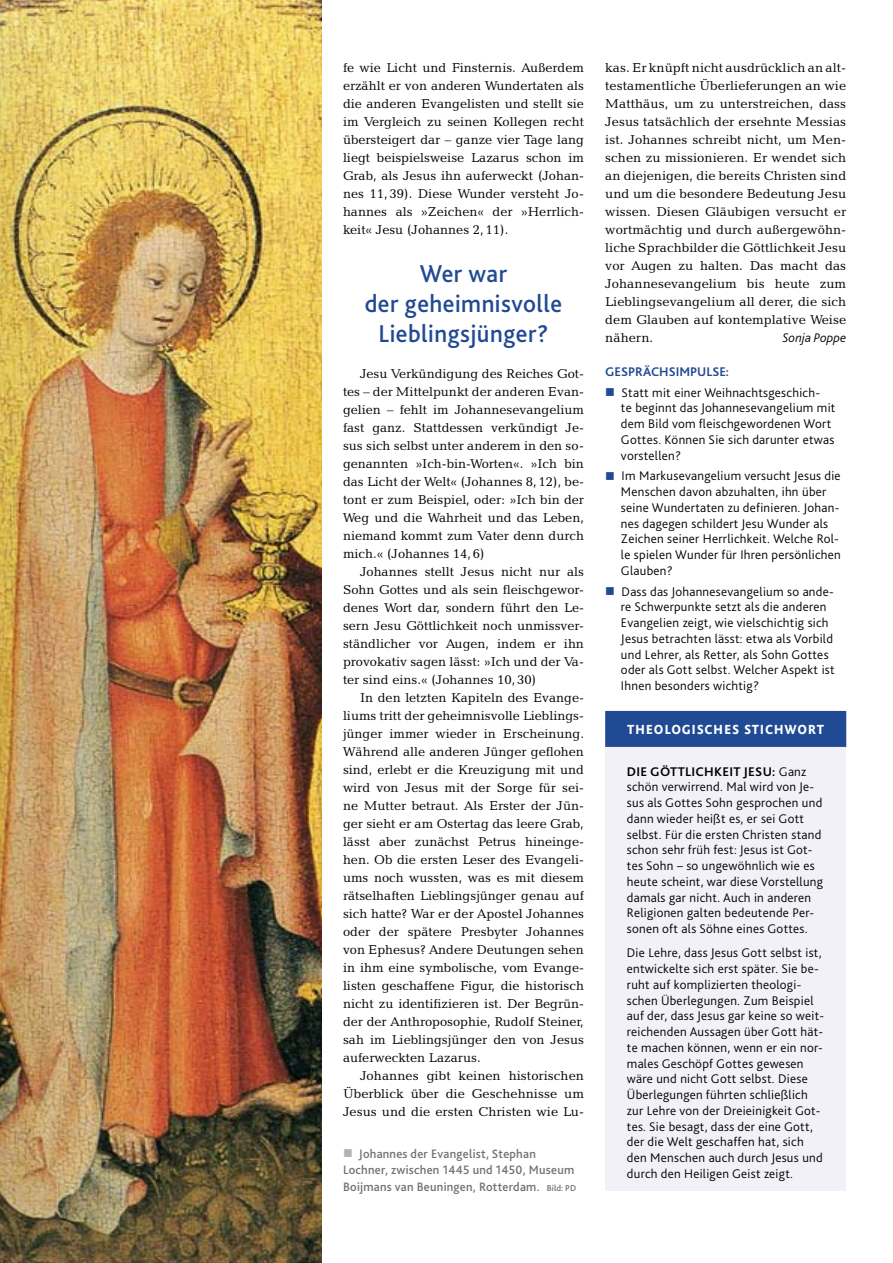
<style>
.page{position:relative;width:893px;height:1263px;background:#fff}
.page>*{position:absolute;margin:0;border:0;box-sizing:border-box;transform-origin:0 0}
.t1{font:500 25.5px/30px "Bliss 2";letter-spacing:.02em;color:#214a94;text-align:center;scale:.95 1}
.t2{font:700 18.75px "Bliss 2";letter-spacing:.04em;color:#fff;scale:.9 1}
.t3{font:13.2px/18px "Candida BT";color:#000;text-align:justify}
.t4{font:300 13.2px/15.8px "Bliss 2";letter-spacing:.02em;color:#000}
.t5{font:700 13.2px "Bliss 2";color:#214a94}
.t6{font:italic 300 13.2px "Bliss 2";letter-spacing:.005em;color:#000}
.t7{font:500 12.75px/16.5px "Bliss 2";letter-spacing:.02em;color:#707173}
.s1{color:#b1b3b4}
.s2{font-size:9px}
.s3{color:#214a94}
.s4{font-weight:700}
</style>
<div class="page">
<div style="left:606px;top:717px;width:240px;height:473px;background:#f1f1f7"></div>
<div style="left:605px;top:711px;width:241px;height:36px;background:#214a94"></div>
<img style="left:0;top:0;width:322px;height:1263px">
<p class="t3" style="left:343px;top:58px;width:242px">fe wie Licht und Finsternis. Außerdem erzählt er von anderen Wundertaten als die anderen Evangelisten und stellt sie im Vergleich zu seinen Kollegen recht übersteigert dar – ganze vier Tage lang liegt beispielsweise Lazarus schon im Grab, als Jesus ihn auferweckt (Johan&shy;nes 11,39). Diese Wunder versteht Jo&shy;hannes als »Zeichen« der »Herrlich&shy;keit« Jesu (Johannes 2,11).</p>
<p class="t1" style="left:365px;top:258px;width:210px">Wer war<br>der geheimnisvolle<br>Lieblingsjünger?</p>
<p class="t3" style="left:360px;top:364px;width:225px">Jesu Verkündigung des Reiches Got-</p>
<p class="t3" style="left:343px;top:382px;width:242px">tes – der Mittelpunkt der anderen Evan-</p>
<p class="t3" style="left:343px;top:400px;width:242px">gelien – fehlt im Johannesevangelium</p>
<p class="t3" style="left:343px;top:418px;width:242px">fast ganz. Stattdessen verkündigt Je-</p>
<p class="t3" style="left:343px;top:436px;width:242px">sus sich selbst unter anderem in den so-</p>
<p class="t3" style="left:343px;top:454px;width:242px">genannten »Ich-bin-Worten«. »Ich bin</p>
<p class="t3" style="left:343px;top:472px;width:242px">das Licht der Welt« (Johannes 8,12), be-</p>
<p class="t3" style="left:343px;top:490px;width:242px">tont er zum Beispiel, oder: »Ich bin der</p>
<p class="t3" style="left:343px;top:508px;width:242px">Weg und die Wahrheit und das Leben,</p>
<p class="t3" style="left:343px;top:526px;width:242px">niemand kommt zum Vater denn durch</p>
<p class="t3" style="left:343px;top:544px;width:143px">mich.« (Johannes 14,6)</p>
<p class="t3" style="left:360px;top:562px;width:225px">Johannes stellt Jesus nicht nur als</p>
<p class="t3" style="left:343px;top:580px;width:242px">Sohn Gottes und als sein fleischgewor-</p>
<p class="t3" style="left:343px;top:598px;width:242px">denes Wort dar, sondern führt den Le-</p>
<p class="t3" style="left:343px;top:616px;width:242px">sern Jesu Göttlichkeit noch unmissver-</p>
<p class="t3" style="left:343px;top:634px;width:242px">ständlicher vor Augen, indem er ihn</p>
<p class="t3" style="left:343px;top:652px;width:242px">provokativ sagen lässt: »Ich und der Va-</p>
<p class="t3" style="left:343px;top:670px;width:195px">ter sind eins.« (Johannes 10,30)</p>
<p class="t3" style="left:360px;top:688px;width:225px">In den letzten Kapiteln des Evange-</p>
<p class="t3" style="left:343px;top:706px;width:242px">liums tritt der geheimnisvolle Lieblings-</p>
<p class="t3" style="left:343px;top:724px;width:242px">jünger immer wieder in Erscheinung.</p>
<p class="t3" style="left:343px;top:742px;width:242px">Während alle anderen Jünger geflohen</p>
<p class="t3" style="left:343px;top:760px;width:242px">sind, erlebt er die Kreuzigung mit und</p>
<p class="t3" style="left:343px;top:778px;width:242px">wird von Jesus mit der Sorge für sei-</p>
<p class="t3" style="left:343px;top:796px;width:242px">ne Mutter betraut. Als Erster der Jün-</p>
<p class="t3" style="left:343px;top:814px;width:242px">ger sieht er am Ostertag das leere Grab,</p>
<p class="t3" style="left:343px;top:832px;width:242px">lässt aber zunächst Petrus hineinge-</p>
<p class="t3" style="left:343px;top:850px;width:242px">hen. Ob die ersten Leser des Evangeli-</p>
<p class="t3" style="left:343px;top:868px;width:242px">ums noch wussten, was es mit diesem</p>
<p class="t3" style="left:343px;top:886px;width:242px">rätselhaften Lieblingsjünger genau auf</p>
<p class="t3" style="left:343px;top:904px;width:242px">sich hatte? War er der Apostel Johannes</p>
<p class="t3" style="left:343px;top:922px;width:242px">oder der spätere Presbyter Johannes</p>
<p class="t3" style="left:343px;top:940px;width:242px">von Ephesus? Andere Deutungen sehen</p>
<p class="t3" style="left:343px;top:958px;width:242px">in ihm eine symbolische, vom Evange-</p>
<p class="t3" style="left:343px;top:976px;width:242px">listen geschaffene Figur, die historisch</p>
<p class="t3" style="left:343px;top:994px;width:242px">nicht zu identifizieren ist. Der Begrün-</p>
<p class="t3" style="left:343px;top:1012px;width:242px">der der Anthroposophie, Rudolf Steiner,</p>
<p class="t3" style="left:343px;top:1030px;width:242px">sah im Lieblingsjünger den von Jesus</p>
<p class="t3" style="left:343px;top:1048px;width:139px">auferweckten Lazarus.</p>
<p class="t3" style="left:360px;top:1066px;width:225px">Johannes gibt keinen historischen</p>
<p class="t3" style="left:343px;top:1084px;width:242px">Überblick über die Geschehnisse um</p>
<p class="t3" style="left:343px;top:1102px;width:242px">Jesus und die ersten Christen wie Lu-</p>
<p class="t7" style="left:343px;top:1145px;width:235px"><span class="s1">■</span> Johannes der Evangelist, Stephan<br>Lochner, zwischen 1445 und 1450, Museum<br>Boijmans van Beuningen, Rotterdam. <span class="s2">Bild: PD</span></p>
<p class="t3" style="left:605px;top:58px;width:242px">kas. Er knüpft nicht ausdrücklich an alt&shy;testamentliche Überlieferungen an wie Matthäus, um zu unterstreichen, dass Jesus tatsächlich der ersehnte Messias ist. Johannes schreibt nicht, um Men&shy;schen zu missionieren. Er wendet sich an diejenigen, die bereits Christen sind und um die besondere Bedeutung Jesu wissen. Diesen Gläubigen versucht er wortmächtig und durch außergewöhn&shy;liche Sprachbilder die Göttlichkeit Jesu vor Augen zu halten. Das macht das Johannesevangelium bis heute zum Lieblingsevangelium all derer, die sich dem Glauben auf kontemplative Weise nähern.</p>
<p class="t6" style="left:782px;top:329px;width:65px">Sonja Poppe</p>
<p class="t5" style="left:605px;top:363px;width:125px">GESPRÄCHSIMPULSE:</p>
<p class="t4" style="left:621px;top:384px;width:216px;text-indent:-16px"><span class="s3">■</span> Statt mit einer Weihnachtsgeschich-<br>te beginnt das Johannesevangelium mit dem Bild vom fleischgewordenen Wort Gottes. Können Sie sich darunter etwas vorstellen?</p>
<p class="t4" style="left:621px;top:468px;width:221px;text-indent:-16px"><span class="s3">■</span> Im Markusevangelium versucht Jesus die Menschen davon abzuhalten, ihn über seine Wundertaten zu definieren. Johan&shy;nes dagegen schildert Jesu Wunder als Zeichen seiner Herrlichkeit. Welche Rol&shy;le spielen Wunder für Ihren persönlichen Glauben?</p>
<p class="t4" style="left:621px;top:583px;width:215px;text-indent:-16px"><span class="s3">■</span> Dass das Johannesevangelium so ande&shy;re Schwerpunkte setzt als die anderen Evangelien zeigt, wie vielschichtig sich Jesus betrachten lässt: etwa als Vorbild und Lehrer, als Retter, als Sohn Gottes oder als Gott selbst. Welcher Aspekt ist Ihnen besonders wichtig?</p>
<p class="t2" style="left:627px;top:716px;width:220px">theologisches stichwort</p>
<p class="t4" style="left:627px;top:763px;width:198px"><span class="s4">DIE GÖTTLICHKEIT JESU:</span> Ganz schön verwirrend. Mal wird von Je&shy;sus als Gottes Sohn gesprochen und dann wieder heißt es, er sei Gott selbst. Für die ersten Christen stand schon sehr früh fest: Jesus ist Got&shy;tes Sohn – so ungewöhnlich wie es heute scheint, war diese Vorstellung damals gar nicht. Auch in anderen Religionen galten bedeutende Per&shy;sonen oft als Söhne eines Gottes.</p>
<p class="t4" style="left:627px;top:945px;width:199px">Die Lehre, dass Jesus Gott selbst ist, entwickelte sich erst später. Sie be&shy;ruht auf komplizierten theologi&shy;schen Überlegungen. Zum Beispiel auf der, dass Jesus gar keine so weit&shy;reichenden Aussagen über Gott hät&shy;te machen können, wenn er ein nor&shy;males Geschöpf Gottes gewesen wäre und nicht Gott selbst. Diese Überlegungen führten schließlich zur Lehre von der Dreieinigkeit Got&shy;tes. Sie besagt, dass der eine Gott, der die Welt geschaffen hat, sich den Menschen auch durch Jesus und durch den Heiligen Geist zeigt.</p>
</div>
